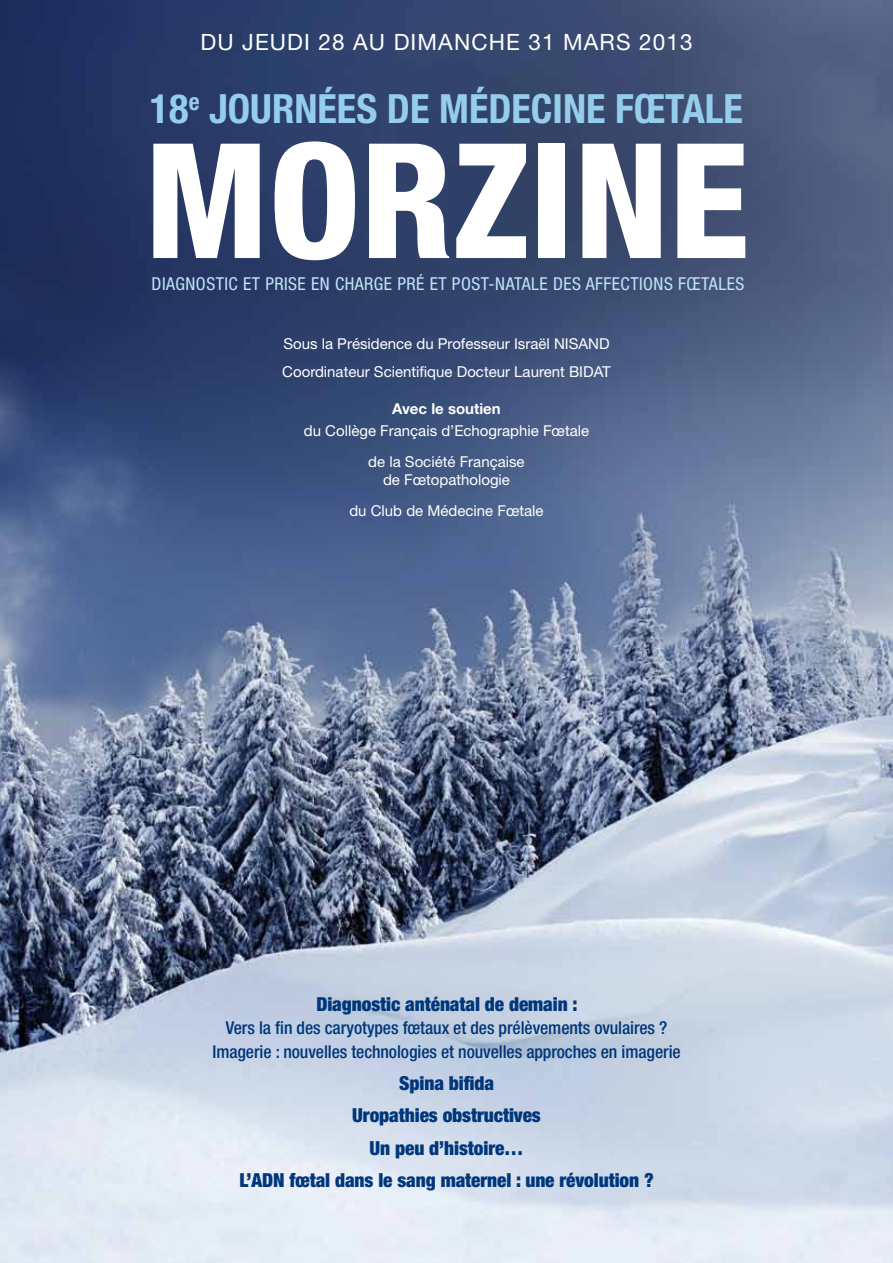
<style>
.page{position:relative;width:893px;height:1263px;background:#fff}
.page>*{position:absolute;margin:0;border:0;box-sizing:border-box;transform-origin:0 0}
.t1{font:800 condensed 160.05px "Helvetica Neue";color:#fff}
.t2{font:700 condensed 40.35px "Helvetica Neue";color:#95cdec}
.t3{font:22.5px "Helvetica Neue";letter-spacing:.05em;color:#fff}
.t4{font:900 condensed 19.35px/32.4px "Helvetica Neue";letter-spacing:-.005em;color:#00377b;text-align:center}
.t5{font:condensed 17.85px "Helvetica Neue";letter-spacing:.03em;color:#bde4f7}
.t6{font:500 condensed 17.7px/23.2px "Helvetica Neue";letter-spacing:-.005em;color:#00377b;text-align:center}
.t7{font:15px/30.9px "Helvetica Neue";color:#fff;text-align:center}
.t8{font:700 15px "Helvetica Neue";color:#fff}
</style>
<div class="page">
<img style="left:0;top:0;width:893px;height:1263px">
<h3 class="t3" style="left:200px;top:29px;width:210px">Du jeudi 28 au dimanc</h3>
<h3 class="t3" style="left:489px;top:29px;width:205px">he 31 mars 2013</h3>
<h2 class="t2" style="left:150px;top:85px;width:594px">18<sup>E</sup> JOURNÉES DE MÉDECINE FŒTALE</h2>
<h1 class="t1" style="left:144px;top:102px;width:606px">MORZINE</h1>
<p class="t5" style="left:152px;top:273px;width:594px">DIAGNOSTIC ET PRISE EN CHARGE PRÉ ET POST-NATALE DES AFFECTIONS FŒTALES</p>
<p class="t7" style="left:282px;top:330px;width:330px;line-height:27.3px;text-align:left">Sous la Présidence du Professeur Israël NISAND<br>Coordinateur Scientifique Docteur Laurent Bidat</p>
<p class="t8" style="left:392px;top:399px;width:110px">Avec le soutien</p>
<p class="t7" style="left:304px;top:415px;width:287px">du Collège Français d’Echographie Fœtale de la Société Française</p>
<p class="t7" style="left:349px;top:464px;width:196px">de Fœtopathologie<br>du Club de Médecine Fœtale</p>
<p class="t4" style="left:316px;top:988px;width:263px">Diagnostic anténatal de demain :</p>
<p class="t6" style="left:212px;top:1016px;width:470px">Vers la fin des caryotypes fœtaux et des prélèvements ovulaires ?<br>Imagerie : nouvelles technologies et nouvelles approches en imagerie</p>
<p class="t4" style="left:239px;top:1066px;width:416px">Spina bifida<br>Uropathies obstructives<br>Un peu d’histoire…<br>L’ADN fœtal dans le sang maternel : une révolution ?</p>
</div>
